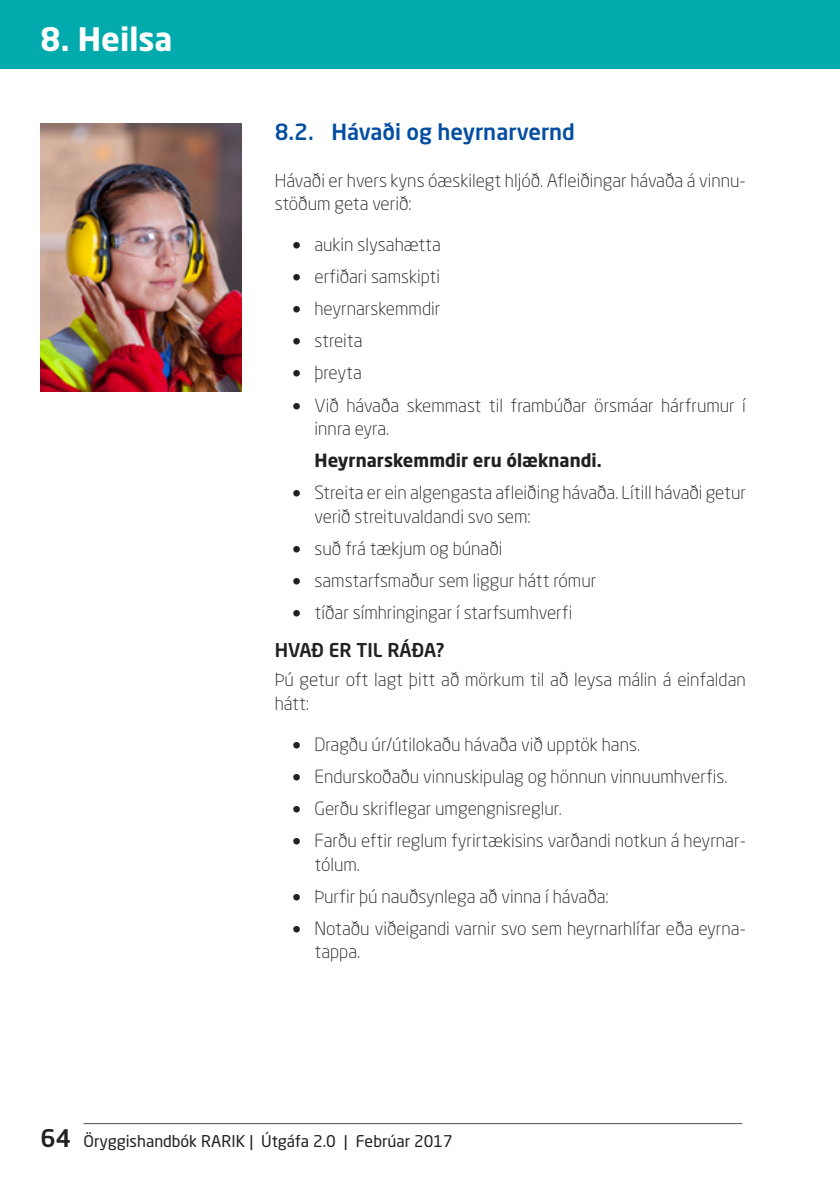
<style>
.page{position:relative;width:840px;height:1191px;background:#fff}
.page>*{position:absolute;margin:0;border:0;box-sizing:border-box;transform-origin:0 0}
.t1{font:700 32px "Neo Sans Std";color:#fff}
.t2{font:500 22px "Neo Sans Std";color:#034ea2}
.t3{font:500 18.8px "Neo Sans Std";color:#231f20}
.t4{font:300 18px/23.6px "Neo Sans Std";color:#231f20}
.t5{font:700 18px "Neo Sans Std";color:#231f20}
.t6{font:16px "Neo Sans Std";color:#231f20}
.s1{font-family:"Verdana";font-weight:400}
.s2{font-weight:500;font-size:24px}
</style>
<div class="page">
<hr style="left:83px;top:1123px;width:659px;height:1px;background:#534b48">
<div style="left:0;top:0;width:839px;height:68px;background:#00aaad"></div>
<img style="left:40px;top:124px;width:201px;height:267px">
<h1 class="t1" style="left:40px;top:19px;width:134px">8. Heilsa</h1>
<p class="t2" style="left:274px;top:118px;width:301px">8.2. Hávaði og heyrnarvernd</p>
<p class="t4" style="left:274px;top:168px;width:472px">Hávaði er hvers kyns óæskilegt hljóð. Afleiðingar hávaða á vinnu&shy;stöðum geta verið:</p>
<p class="t4" style="left:291px;top:232px;width:150px"><span class="s1">•</span> aukin slysahætta</p>
<p class="t4" style="left:291px;top:264px;width:150px"><span class="s1">•</span> erfiðari samskipti</p>
<p class="t4" style="left:291px;top:297px;width:150px"><span class="s1">•</span> heyrnarskemmdir</p>
<p class="t4" style="left:291px;top:329px;width:72px"><span class="s1">•</span> streita</p>
<p class="t4" style="left:292px;top:361px;width:71px"><span class="s1">•</span> þreyta</p>
<p class="t4" style="left:314px;top:393px;width:432px;text-indent:-23px"><span class="s1">•</span> Við hávaða skemmast til frambúðar örsmáar hárfrumur í innra eyra.</p>
<p class="t5" style="left:314px;top:449px;width:288px">Heyrnarskemmdir eru ólæknandi.</p>
<p class="t4" style="left:314px;top:481px;width:432px;text-indent:-23px"><span class="s1">•</span> Streita er ein algengasta afleiðing hávaða. Lítill hávaði getur verið streituvaldandi svo sem:</p>
<p class="t4" style="left:292px;top:536px;width:212px"><span class="s1">•</span> suð frá tækjum og búnaði</p>
<p class="t4" style="left:292px;top:569px;width:306px"><span class="s1">•</span> samstarfsmaður sem liggur hátt rómur</p>
<p class="t4" style="left:292px;top:601px;width:282px"><span class="s1">•</span> tíðar símhringingar í starfsumhverfi</p>
<p class="t3" style="left:274px;top:638px;width:171px">HVAÐ ER TIL RÁÐA?</p>
<p class="t4" style="left:274px;top:668px;width:472px">Þú getur oft lagt þitt að mörkum til að leysa málin á einfaldan hátt:</p>
<p class="t4" style="left:291px;top:732px;width:349px"><span class="s1">•</span> Dragðu úr/útilokaðu hávaða við upptök hans.</p>
<p class="t4" style="left:291px;top:764px;width:437px"><span class="s1">•</span> Endurskoðaðu vinnuskipulag og hönnun vinnuumhverfis.</p>
<p class="t4" style="left:291px;top:796px;width:271px"><span class="s1">•</span> Gerðu skriflegar umgengnisreglur.</p>
<p class="t4" style="left:314px;top:828px;width:432px;text-indent:-23px"><span class="s1">•</span> Farðu eftir reglum fyrirtækisins varðandi notkun á heyrnar&shy;tólum.</p>
<p class="t4" style="left:292px;top:884px;width:318px"><span class="s1">•</span> Þurfir þú nauðsynlega að vinna í hávaða:</p>
<p class="t4" style="left:314px;top:916px;width:432px;text-indent:-23px"><span class="s1">•</span> Notaðu viðeigandi varnir svo sem heyrnarhlífar eða eyrna&shy;tappa.</p>
<p class="t6" style="left:41px;top:1130px;width:413px"><span class="s2">64</span> Öryggishandbók RARIK | Útgáfa 2.0 | Febrúar 2017</p>
</div>
